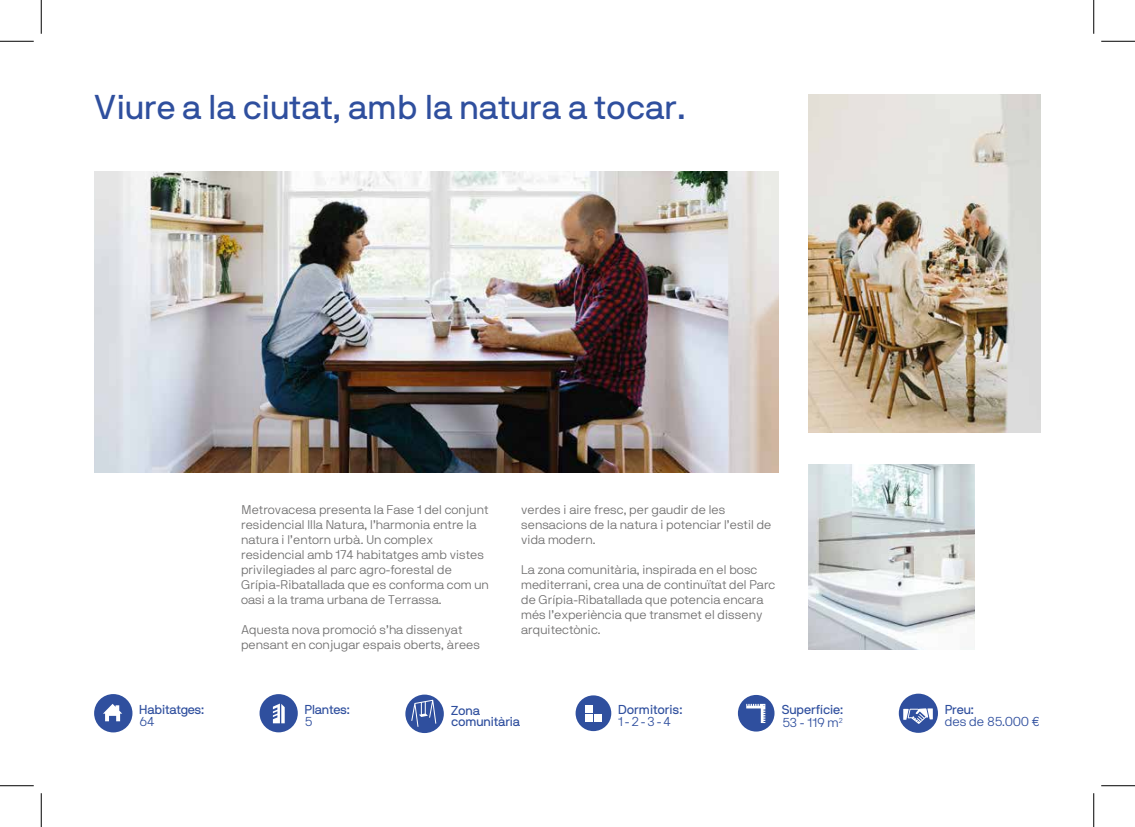
<style>
.page{position:relative;width:1135px;height:827px;background:#fff}
.page>*{position:absolute;margin:0;border:0;box-sizing:border-box;transform-origin:0 0}
.t1{font:34.25px "NB International Pro";color:#2f4f9e}
.t2{font:12.88px/10.6px "NB International Pro";letter-spacing:-.015em;color:#2f4f9e}
.t3{font:300 12.88px "NB International Pro";color:#2f4f9e}
.t4{font:300 12.5px/15px "NB International Pro";color:#706f6f}
</style>
<div class="page">
<img style="left:94px;top:172px;width:685px;height:301px">
<img style="left:808px;top:94px;width:232px;height:339px">
<img style="left:808px;top:464px;width:167px;height:185px">
<div style="left:94px;top:694px;width:38px;height:38px;background:#2f4f9e;border-radius:50%"></div>
<svg style="left:103px;top:704px;width:19px;height:17px"></svg>
<div style="left:260px;top:694px;width:38px;height:38px;background:#2f4f9e;border-radius:50%"></div>
<svg style="left:273px;top:703px;width:12px;height:20px"></svg>
<div style="left:576px;top:695px;width:35px;height:36px;background:#2f4f9e;border-radius:50%"></div>
<div style="left:586px;top:714px;width:7px;height:7px;background:#fff"></div>
<div style="left:586px;top:705px;width:7px;height:7px;background:#fff"></div>
<div style="left:595px;top:714px;width:7px;height:7px;background:#fff"></div>
<div style="left:738px;top:695px;width:36px;height:36px;background:#2f4f9e;border-radius:50%"></div>
<svg style="left:746px;top:704px;width:19px;height:19px"></svg>
<div style="left:899px;top:693px;width:39px;height:39px;background:#2f4f9e;border-radius:50%"></div>
<svg style="left:903px;top:708px;width:30px;height:15px"></svg>
<div style="left:405px;top:694px;width:39px;height:39px;background:#2f4f9e;border-radius:50%"></div>
<svg style="left:411px;top:699px;width:25px;height:28px"></svg>
<hr style="left:0;top:41px;width:34px;height:1px;background:#000">
<hr style="left:1101px;top:41px;width:34px;height:1px;background:#000">
<hr style="left:0;top:785px;width:34px;height:1px;background:#000">
<hr style="left:1101px;top:785px;width:34px;height:1px;background:#000">
<hr style="left:41px;top:0;width:1px;height:34px;background:#000">
<hr style="left:41px;top:793px;width:1px;height:34px;background:#000">
<hr style="left:1093px;top:0;width:1px;height:34px;background:#000">
<hr style="left:1093px;top:793px;width:1px;height:34px;background:#000">
<h1 class="t1" style="left:93px;top:88px;width:594px">Viure a la ciutat, amb la natura a tocar.</h1>
<p class="t2" style="left:139px;top:704px;width:67px">Habitatges:</p>
<p class="t3" style="left:139px;top:714px;width:16px">64</p>
<p class="t4" style="left:241px;top:502px;width:249px">Metrovacesa presenta la Fase 1 del conjunt residencial Illa Natura, l’harmonia entre la natura i l’entorn urbà. Un complex residencial amb 174 habitatges amb vistes privilegiades al parc agro-forestal de Grípia-Ribatallada que es conforma com un oasi a la trama urbana de Terrassa.</p>
<p class="t4" style="left:241px;top:622px;width:241px">Aquesta nova promoció s’ha dissenyat pensant en conjugar espais oberts, àrees</p>
<p class="t4" style="left:521px;top:502px;width:252px">verdes i aire fresc, per gaudir de les sensacions de la natura i potenciar l’estil de vida modern.</p>
<p class="t4" style="left:521px;top:562px;width:256px">La zona comunitària, inspirada en el bosc mediterrani, crea una de continuïtat del Parc de Grípia-Ribatallada que potencia encara més l’experiència que transmet el disseny arquitectònic.</p>
<p class="t2" style="left:305px;top:704px;width:47px">Plantes:</p>
<p class="t3" style="left:305px;top:714px;width:9px">5</p>
<p class="t2" style="left:451px;top:705px;width:71px">Zona comunitària</p>
<p class="t2" style="left:618px;top:703px;width:66px">Dormitoris:</p>
<p class="t3" style="left:618px;top:714px;width:54px">1 - 2 - 3 - 4</p>
<p class="t2" style="left:782px;top:704px;width:63px">Superfície:</p>
<p class="t3" style="left:782px;top:715px;width:62px">53 - 119 m²</p>
<p class="t2" style="left:945px;top:703px;width:31px">Preu:</p>
<p class="t3" style="left:945px;top:714px;width:97px">des de 85.000 €</p>
</div>
